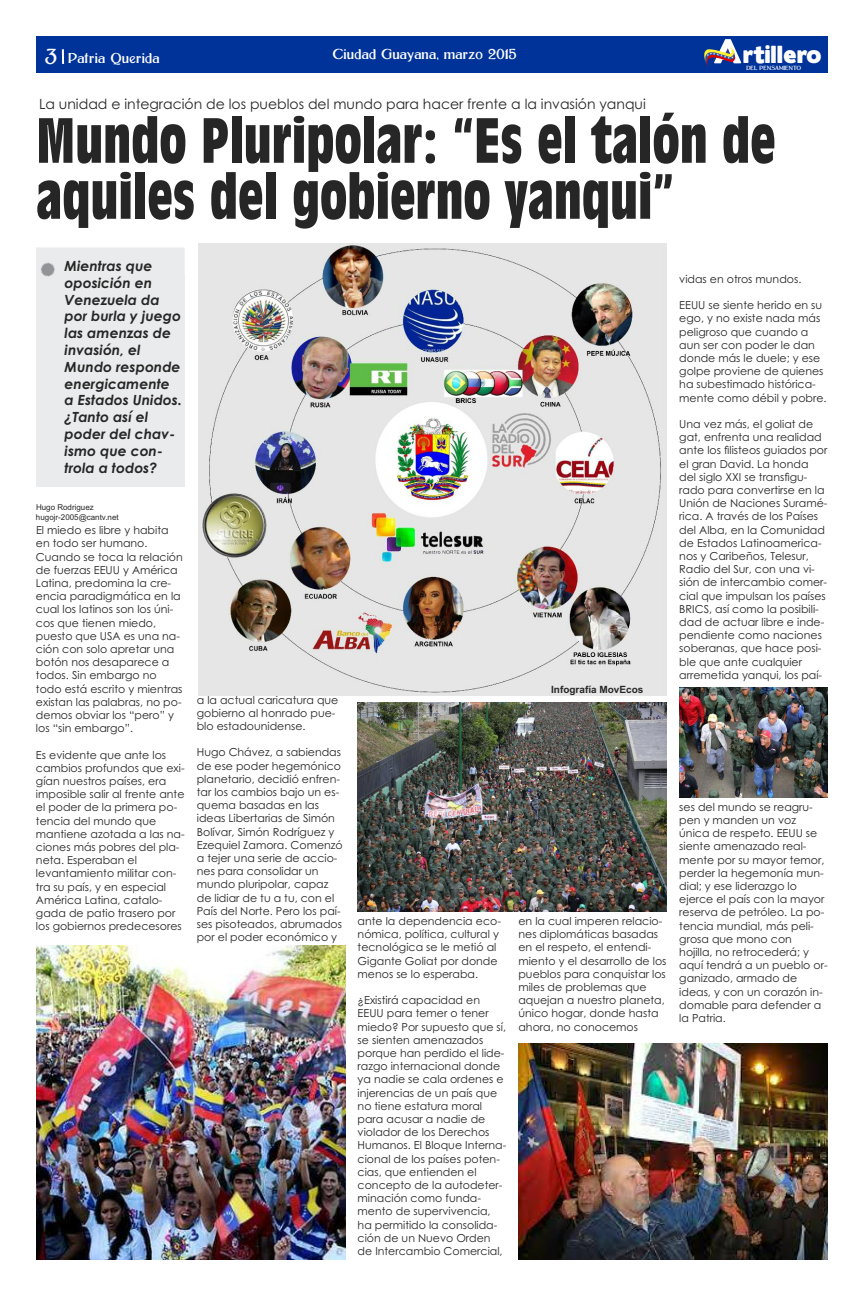
<style>
.page{position:relative;width:864px;height:1296px;background:#fff}
.page>*{position:absolute;margin:0;border:0;box-sizing:border-box;transform-origin:0 0}
.t1{font:700 condensed 60px/56px "Incised 901 BT";color:#272627}
.t2{font:22px "Boris Black Bloxx";letter-spacing:.02em;color:#fff}
.t3{font:italic 700 14px/16.8px "Century Gothic";color:#272627}
.t4{font:14px "Century Gothic";color:#272627}
.t5{font:12px "Bolton Sans";letter-spacing:-.005em;color:#fff}
.t6{font:11px/13.2px "Century Gothic";color:#272627}
.t7{font:700 10px "Arial";color:#272627}
.t8{font:8px/9.6px "Arial";color:#272627}
.t9{font:5px "Bolton Sans";letter-spacing:-.01em;color:#fff}
.s1{font-size:18px}
</style>
<div class="page">
<div style="left:36px;top:36px;width:791px;height:37px;background:#039"></div>
<svg style="left:62px;top:49px;width:2px;height:15px"></svg>
<svg style="left:704px;top:39px;width:37px;height:29px"></svg>
<img style="left:199px;top:244px;width:468px;height:451px">
<img style="left:358px;top:703px;width:309px;height:208px">
<img style="left:36px;top:946px;width:309px;height:314px">
<img style="left:519px;top:1043px;width:309px;height:217px">
<img style="left:679px;top:687px;width:149px;height:111px">
<div style="left:36px;top:248px;width:149px;height:239px;background:#eaebec"></div>
<p class="t5" style="left:44px;top:52px;width:117px"><span class="s1">3</span> Patria Querida</p>
<h2 class="t2" style="left:743px;top:38px;width:80px">rtillero</h2>
<p class="t9" style="left:746px;top:65px;width:56px">DEL PENSAMIENTO</p>
<p class="t5" style="left:332px;top:48px;width:186px">Ciudad Guayana, marzo 2015</p>
<p class="t4" style="left:39px;top:96px;width:608px">La unidad e integración de los pueblos del mundo para hacer frente a la invasión yanqui</p>
<h1 class="t1" style="left:36px;top:114px;width:741px">Mundo Pluripolar: “Es el talón de aquiles del gobierno yanqui”</h1>
<p class="t3" style="left:65px;top:258px;width:119px">Mientras que oposición en<br>Venezuela da por burla y juego las amenzas de invasión, el<br>Mundo responde energicamente a Estados Unidos. ¿Tanto así el poder del chav&shy;ismo que con&shy;trola a todos?</p>
<p class="t8" style="left:36px;top:503px;width:84px">Hugo Rodriguez hugojr-2005@cantv.net</p>
<p class="t6" style="left:36px;top:524px;width:148px">El miedo es libre y habita en todo ser humano.<br>Cuando se toca la relación de fuerzas EEUU y América<br>Latina, predomina la cre&shy;encia paradigmática en la cual los latinos son los úni&shy;cos que tienen miedo, puesto que USA es una na&shy;ción con solo apretar una botón nos desaparece a todos. Sin embargo no todo está escrito y mientras existan las palabras, no po&shy;demos obviar los “pero” y los “sin embargo”.</p>
<p class="t6" style="left:36px;top:748px;width:150px">Es evidente que ante los cambios profundos que exi&shy;gían nuestros países, era imposible salir al frente ante el poder de la primera po&shy;tencia del mundo que mantiene azotada a las na&shy;ciones más pobres del pla&shy;neta. Esperaban el levantamiento militar con&shy;tra su país, y en especial<br>América Latina, catalo&shy;gada de patio trasero por los gobiernos predecesores</p>
<p class="t6" style="left:197px;top:693px;width:143px">a la actual caricatura que gobierno al honrado pue&shy;blo estadounidense.</p>
<p class="t6" style="left:197px;top:746px;width:147px">Hugo Chávez, a sabiendas de ese poder hegemónico planetario, decidió enfren&shy;tar los cambios bajo un es&shy;quema basadas en las ideas Libertarias de Simón<br>Bolívar, Simón Rodríguez y<br>Ezequiel Zamora. Comenzó a tejer una serie de accio&shy;nes para consolidar un mundo pluripolar, capaz de lidiar de tu a tu, con el<br>País del Norte. Pero los paí&shy;ses pisoteados, abrumados por el poder económico y</p>
<p class="t7" style="left:551px;top:683px;width:94px">Infografía MovEcos</p>
<p class="t6" style="left:679px;top:272px;width:124px">vidas en otros mundos.</p>
<p class="t6" style="left:679px;top:299px;width:149px">EEUU se siente herido en su ego, y no existe nada más peligroso que cuando a aun ser con poder le dan donde más le duele; y ese golpe proviene de quienes ha subestimado histórica&shy;mente como débil y pobre.</p>
<p class="t6" style="left:679px;top:418px;width:150px">Una vez más, el goliat de gat, enfrenta una realidad ante los filisteos guiados por el gran David. La honda del siglo XXI se transfigu&shy;rado para convertirse en la<br>Unión de Naciones Suramé&shy;rica. A través de los Países del Alba, en la Comunidad de Estados Latinoamerica&shy;nos y Caribeños, Telesur,<br>Radio del Sur, con una vi&shy;sión de intercambio comer&shy;cial que impulsan los países<br>BRICS, así como la posibili&shy;dad de actuar libre e inde&shy;pendiente como naciones soberanas, que hace posi&shy;ble que ante cualquier arremetida yanqui, los paí-</p>
<p class="t6" style="left:358px;top:915px;width:145px">ante la dependencia eco&shy;nómica, política, cultural y tecnológica se le metió al<br>Gigante Goliat por donde menos se lo esperaba.</p>
<p class="t6" style="left:358px;top:994px;width:150px">¿Existirá capacidad en<br>EEUU para temer o tener miedo? Por supuesto que sí, se sienten amenazados porque han perdido el lide&shy;razgo internacional donde ya nadie se cala ordenes e injerencias de un país que no tiene estatura moral para acusar a nadie de violador de los Derechos<br>Humanos. El Bloque Interna&shy;cional de los países poten&shy;cias, que entienden el concepto de la autodeter&shy;minación como funda&shy;mento de supervivencia, ha permitido la consolida&shy;ción de un Nuevo Orden de Intercambio Comercial,</p>
<p class="t6" style="left:518px;top:915px;width:150px">en la cual imperen relacio&shy;nes diplomáticas basadas en el respeto, el entendi&shy;miento y el desarrollo de los pueblos para conquistar los miles de problemas que aquejan a nuestro planeta, único hogar, donde hasta ahora, no conocemos</p>
<p class="t6" style="left:679px;top:800px;width:150px">ses del mundo se reagru&shy;pen y manden un voz única de respeto. EEUU se siente amenazado real&shy;mente por su mayor temor, perder la hegemonía mun&shy;dial; y ese liderazgo lo ejerce el país con la mayor reserva de petróleo. La po&shy;tencia mundial, más peli&shy;grosa que mono con hojilla, no retrocederá; y aquí tendrá a un pueblo or&shy;ganizado, armado de ideas, y con un corazón in&shy;domable para defender a la Patria.</p>
</div>
